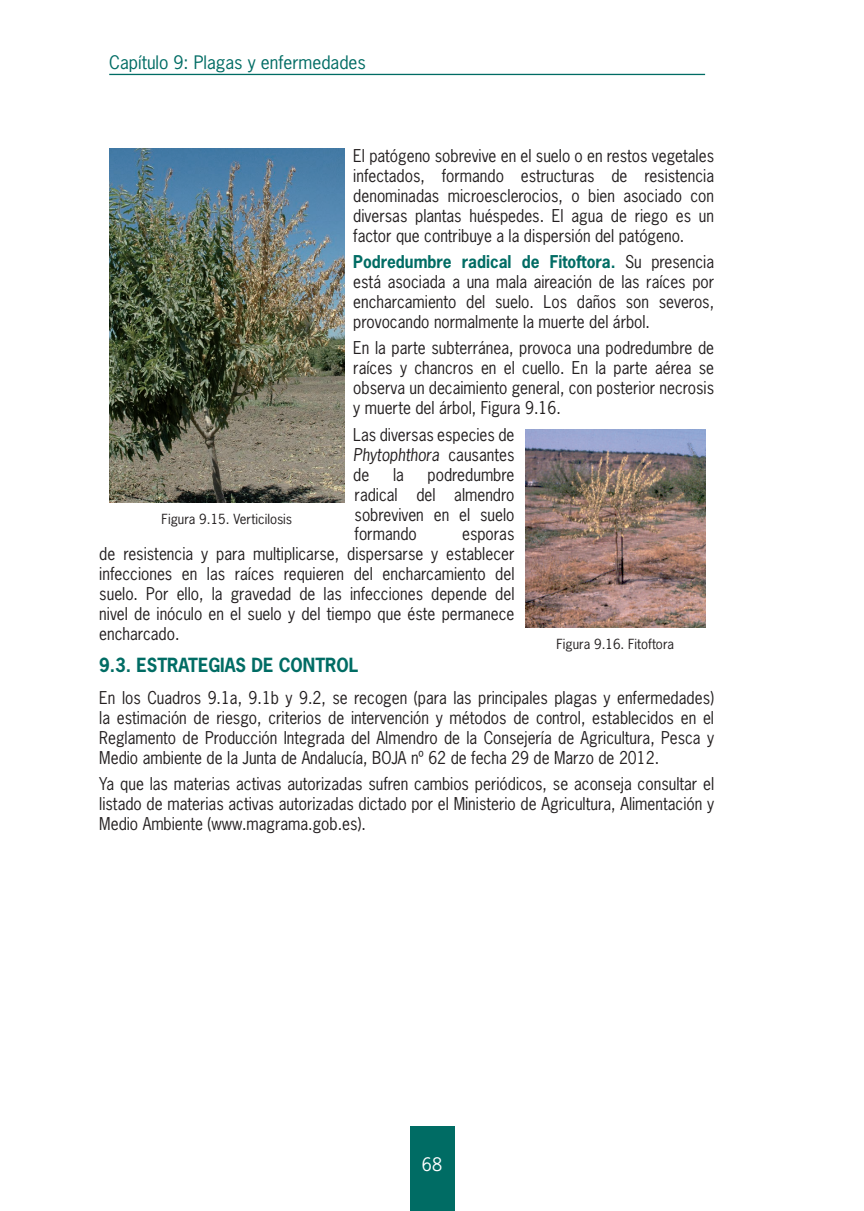
<style>
.page{position:relative;width:864px;height:1211px;background:#fff}
.page>*{position:absolute;margin:0;border:0;box-sizing:border-box;transform-origin:0 0}
.t1{font:700 18.38px "News Gothic Std";color:#006c64;scale:.93 1}
.t2{font:17.5px "News Gothic Std";color:#006c64}
.t3{font:17.5px "News Gothic Std";color:#fff}
.t4{font:16.62px/19.9px "News Gothic Std";color:#231f20;text-align:justify;scale:.93 1}
.t5{font:13.12px "News Gothic Std";color:#231f20}
.s1{font-weight:700;color:#006c64}
.s2{font-style:italic}
</style>
<div class="page">
<div style="left:409px;top:1126px;width:45px;height:84px;background:#006c64"></div>
<hr style="left:109px;top:74px;width:595px;height:1px;background:#006c64">
<img style="left:109px;top:149px;width:235px;height:354px">
<img style="left:525px;top:429px;width:179px;height:199px">
<p class="t2" style="left:109px;top:51px;width:258px">Capítulo 9: Plagas y enfermedades</p>
<p class="t4" style="left:353px;top:145px;width:389px">El patógeno sobrevive en el suelo o en restos vegetales infectados, formando estructuras de resistencia denominadas microesclerocios, o bien asociado con diversas plantas huéspedes. El agua de riego es un factor que contribuye a la dispersión del patógeno.</p>
<p class="t4" style="left:353px;top:252px;width:389px"><span class="s1">Podredumbre radical de Fitoftora.</span> Su presencia está asociada a una mala aireación de las raíces por encharcamiento del suelo. Los daños son severos, provocando normalmente la muerte del árbol.</p>
<p class="t4" style="left:353px;top:338px;width:389px">En la parte subterránea, provoca una podredumbre de raíces y chancros en el cuello. En la parte aérea se observa un decaimiento general, con posterior necrosis y muerte del árbol, Figura 9.16.</p>
<p class="t4" style="left:353px;top:424px;width:175px">Las diversas especies de <span class="s2">Phytophthora</span> causantes de</p>
<p class="t4" style="left:354px;top:464px;width:173px;text-indent:73px">podredumbre radical del almendro sobreviven en el suelo formando</p>
<p class="t4" style="left:393px;top:464px;width:13px">la</p>
<p class="t5" style="left:161px;top:510px;width:132px">Figura 9.15. Verticilosis</p>
<p class="t4" style="left:99px;top:524px;width:447px;text-indent:362px">esporas de resistencia y para multiplicarse, dispersarse y establecer infecciones en las raíces requieren del encharcamiento del suelo. Por ello, la gravedad de las infecciones depende del nivel de inóculo en el suelo y del tiempo que éste permanece encharcado.</p>
<p class="t1" style="left:99px;top:653px;width:280px">9.3. ESTRATEGIAS DE CONTROL</p>
<p class="t4" style="left:99px;top:687px;width:662px">En los Cuadros 9.1a, 9.1b y 9.2, se recogen (para las principales plagas y enfermedades) la estimación de riesgo, criterios de intervención y métodos de control, establecidos en el Reglamento de Producción Integrada del Almendro de la Consejería de Agricultura, Pesca y Medio ambiente de la Junta de Andalucía, BOJA nº 62 de fecha 29 de Marzo de 2012.</p>
<p class="t4" style="left:99px;top:773px;width:662px">Ya que las materias activas autorizadas sufren cambios periódicos, se aconseja consultar el listado de materias activas autorizadas dictado por el Ministerio de Agricultura, Alimentación y Medio Ambiente (www.magrama.gob.es).</p>
<p class="t5" style="left:556px;top:636px;width:119px">Figura 9.16. Fitoftora</p>
<p class="t3" style="left:421px;top:1152px;width:22px">68</p>
</div>
